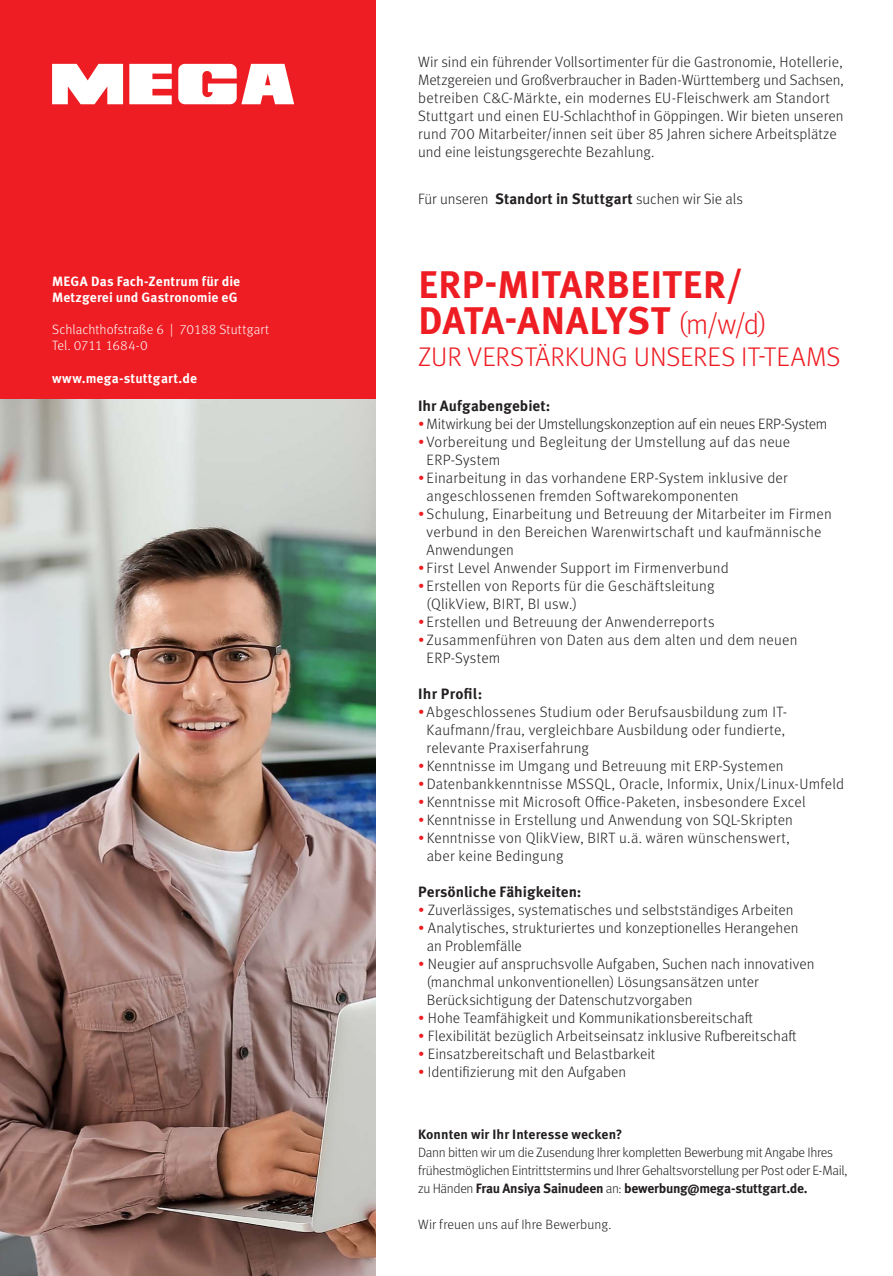
<style>
.page{position:relative;width:893px;height:1276px;background:#fff}
.page>*{position:absolute;margin:0;border:0;box-sizing:border-box;transform-origin:0 0}
.t1{font:700 38.4px/36px "Meta Pro";letter-spacing:.015em;color:#ee1d23}
.t2{font:300 27px "Meta Pro";color:#ee1d23}
.t3{font:300 15px/18px "Meta Pro";letter-spacing:.01em;color:#231f20}
.t4{font:300 15px "Meta Pro";letter-spacing:-.02em;color:#231f20}
.t5{font:700 15px "Meta Pro";letter-spacing:.005em;color:#231f20}
.t6{font:300 13.5px/18px "Meta Pro";letter-spacing:-.02em;color:#231f20}
.t7{font:700 13.5px/16.2px "Meta Pro";letter-spacing:.01em;color:#fff}
.t8{font:300 13.5px/16.2px "Meta Pro";letter-spacing:.005em;color:#fff}
.t9{font:700 13.5px "Meta Pro";letter-spacing:.005em;color:#231f20}
.t10{font:300 13.5px "Meta Pro";letter-spacing:.005em;color:#231f20}
.s1{font-weight:700}
.s2{font-weight:300;font-size:28.8px}
.s3{color:#ee1d23}
</style>
<div class="page">
<img style="left:0;top:398px;width:375px;height:878px">
<div style="left:0;top:0;width:375px;height:398px;background:#ee1d23"></div>
<svg style="left:178px;top:64px;width:116px;height:40px"></svg>
<svg style="left:129px;top:64px;width:43px;height:40px;background:#fcdcdd"></svg>
<svg style="left:52px;top:64px;width:71px;height:40px;background:#fcdedf"></svg>
<p class="t7" style="left:52px;top:273px;width:190px">MEGA Das Fach-Zentrum für die<br>Metzgerei und Gastronomie eG</p>
<p class="t8" style="left:52px;top:321px;width:219px">Schlachthofstraße 6 | 70188 Stuttgart<br>Tel. 0711 1684-0</p>
<p class="t7" style="left:52px;top:370px;width:146px">www.mega-stuttgart.de</p>
<p class="t3" style="left:418px;top:52px;width:427px">Wir sind ein führender Vollsortimenter für die Gastronomie, Hotellerie, Metzgereien und Großverbraucher in Baden-Württemberg und Sachsen, betreiben C&amp;C-Märkte, ein modernes EU-Fleischwerk am Standort Stuttgart und einen EU-Schlachthof in Göppingen. Wir bieten unseren rund 700 Mitarbeiter/innen seit über 85 Jahren sichere Arbeitsplätze und eine leistungsgerechte Bezahlung.</p>
<p class="t3" style="left:418px;top:189px;width:326px">Für unseren <span class="s1">Standort in Stuttgart</span> suchen wir Sie als</p>
<h1 class="t1" style="left:418px;top:268px;width:350px">ERP-MITARBEITER/<br>DATA-ANALYST <span class="s2">(m/w/d)</span></h1>
<h2 class="t2" style="left:418px;top:337px;width:424px">ZUR VERSTÄRKUNG UNSERES IT-TEAMS</h2>
<p class="t5" style="left:418px;top:396px;width:134px">Ihr Aufgabengebiet:</p>
<p class="t4" style="left:418px;top:413px;width:411px"><span class="s3">•</span> Mitwirkung bei der Umstellungskonzeption auf ein neues ERP-System</p>
<p class="t3" style="left:427px;top:432px;width:365px;text-indent:-9px"><span class="s3">•</span> Vorbereitung und Begleitung der Umstellung auf das neue<br>ERP-System</p>
<p class="t3" style="left:427px;top:468px;width:362px;text-indent:-9px"><span class="s3">•</span> Einarbeitung in das vorhandene ERP-System inklusive der angeschlossenen fremden Softwarekomponenten</p>
<p class="t3" style="left:427px;top:504px;width:407px;text-indent:-9px"><span class="s3">•</span> Schulung, Einarbeitung und Betreuung der Mitarbeiter im Firmen verbund in den Bereichen Warenwirtschaft und kaufmännische<br>Anwendungen</p>
<p class="t3" style="left:418px;top:558px;width:312px"><span class="s3">•</span> First Level Anwender Support im Firmenverbund</p>
<p class="t3" style="left:427px;top:576px;width:289px;text-indent:-9px"><span class="s3">•</span> Erstellen von Reports für die Geschäftsleitung (QlikView, BIRT, BI usw.)</p>
<p class="t3" style="left:418px;top:612px;width:298px"><span class="s3">•</span> Erstellen und Betreuung der Anwenderreports</p>
<p class="t3" style="left:427px;top:630px;width:372px;text-indent:-9px"><span class="s3">•</span> Zusammenführen von Daten aus dem alten und dem neuen<br>ERP-System</p>
<p class="t5" style="left:418px;top:684px;width:66px">Ihr Profil:</p>
<p class="t3" style="left:427px;top:702px;width:362px;text-indent:-9px"><span class="s3">•</span> Abgeschlossenes Studium oder Berufsausbildung zum IT-<br>Kaufmann/frau, vergleichbare Ausbildung oder fundierte, relevante Praxiserfahrung</p>
<p class="t3" style="left:418px;top:756px;width:367px"><span class="s3">•</span> Kenntnisse im Umgang und Betreuung mit ERP-Systemen</p>
<p class="t3" style="left:418px;top:774px;width:427px"><span class="s3">•</span>Datenbankkenntnisse MSSQL, Oracle, Informix, Unix/Linux-Umfeld</p>
<p class="t3" style="left:418px;top:792px;width:389px"><span class="s3">•</span> Kenntnisse mit Microsoft Office-Paketen, insbesondere Excel</p>
<p class="t3" style="left:418px;top:810px;width:376px"><span class="s3">•</span> Kenntnisse in Erstellung und Anwendung von SQL-Skripten</p>
<p class="t3" style="left:427px;top:828px;width:365px;text-indent:-9px"><span class="s3">•</span> Kenntnisse von QlikView, BIRT u.ä. wären wünschenswert, aber keine Bedingung</p>
<p class="t5" style="left:418px;top:882px;width:165px">Persönliche Fähigkeiten:</p>
<p class="t3" style="left:418px;top:900px;width:377px"><span class="s3">•</span> Zuverlässiges, systematisches und selbstständiges Arbeiten</p>
<p class="t3" style="left:427px;top:918px;width:373px;text-indent:-9px"><span class="s3">•</span> Analytisches, strukturiertes und konzeptionelles Herangehen an Problemfälle</p>
<p class="t3" style="left:427px;top:954px;width:389px;text-indent:-9px"><span class="s3">•</span> Neugier auf anspruchsvolle Aufgaben, Suchen nach innovativen (manchmal unkonventionellen) Lösungsansätzen unter<br>Berücksichtigung der Datenschutzvorgaben</p>
<p class="t3" style="left:418px;top:1008px;width:336px"><span class="s3">•</span> Hohe Teamfähigkeit und Kommunikationsbereitschaft</p>
<p class="t3" style="left:418px;top:1026px;width:380px"><span class="s3">•</span> Flexibilität bezüglich Arbeitseinsatz inklusive Rufbereitschaft</p>
<p class="t3" style="left:418px;top:1044px;width:239px"><span class="s3">•</span> Einsatzbereitschaft und Belastbarkeit</p>
<p class="t3" style="left:418px;top:1062px;width:210px"><span class="s3">•</span> Identifizierung mit den Aufgaben</p>
<p class="t9" style="left:418px;top:1126px;width:206px">Konnten wir Ihr Interesse wecken?</p>
<p class="t6" style="left:418px;top:1143px;width:431px">Dann bitten wir um die Zusendung Ihrer kompletten Bewerbung mit Angabe Ihres frühestmöglichen Eintrittstermins und Ihrer Gehaltsvorstellung per Post oder E-Mail, zu Händen <span class="s1">Frau Ansiya Sainudeen</span> an: <span class="s1">bewerbung@mega-stuttgart.de.</span></p>
<p class="t10" style="left:418px;top:1215px;width:195px">Wir freuen uns auf Ihre Bewerbung.</p>
</div>
